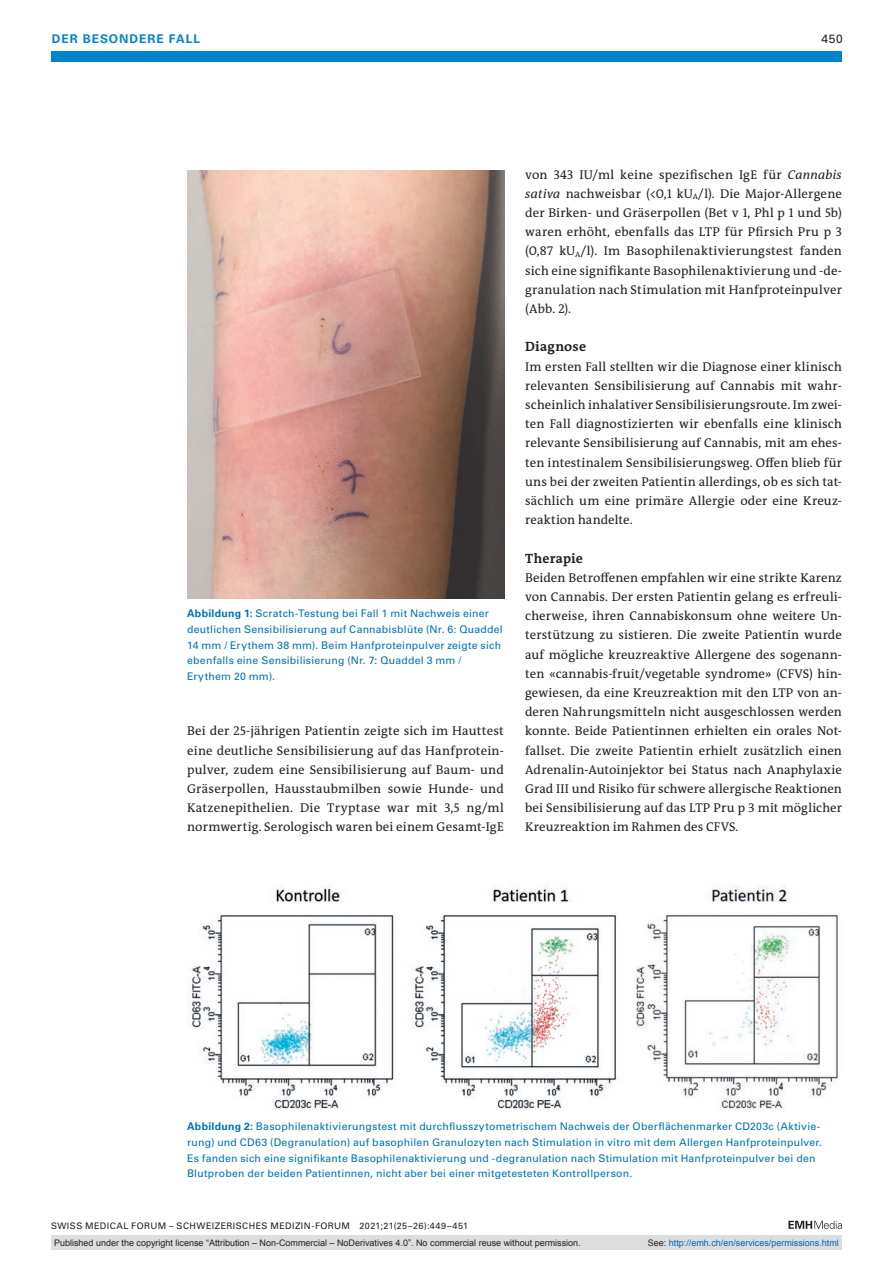
<style>
.page{position:relative;width:893px;height:1263px;background:#fff}
.page>*{position:absolute;margin:0;border:0;box-sizing:border-box;transform-origin:0 0}
.section-h2{font:700 13.5px "The Antiqua B W7";letter-spacing:.02em;color:#231f20}
.section-pn{font:12.75px/19.2px "The Antiqua B W5 Plain";letter-spacing:.015em;color:#231f20;text-align:justify}
.ressort{font:700 12px "Univers LT Std";color:#0084ca}
.ressort-2{font:12px "Univers LT Std";color:#231f20}
.fig-caption{font:10.5px/15.8px "Univers LT Std";letter-spacing:.02em;color:#0072b2}
.t1{font:9px "Arial";color:#231f20}
.fusszeile{font:9px "Univers LT Std";letter-spacing:.05em;color:#231f20}
.t2{font:9px "Arial";color:#0066b3}
.s1{font-weight:700}
.s2{font-style:italic}
.s3{color:#231f20}
</style>
<div class="page">
<div style="left:51px;top:51px;width:791px;height:11px;background:#0084ca"></div>
<svg style="left:788px;top:1221px;width:54px;height:8px"></svg>
<img style="left:187px;top:170px;width:317px;height:429px">
<img style="left:187px;top:885px;width:651px;height:225px">
<div style="left:51px;top:1235px;width:791px;height:15px;background:#dcdddf"></div>
<p class="ressort" style="left:52px;top:31px;width:10px">DER</p>
<p class="ressort" style="left:83px;top:31px;width:10px">BESONDERE</p>
<p class="ressort" style="left:169px;top:31px;width:9px">FALL</p>
<p class="ressort-2" style="left:821px;top:31px;width:23px">450</p>
<p class="fig-caption" style="left:187px;top:605px;width:317px"><span class="s1">ABBILDUNG 1:</span> Scratch-Testung bei Fall 1 mit Nachweis einer deutlichen Sensibilisierung auf Cannabisblüte (Nr. 6: Quaddel 14 mm / Erythem 38 mm). Beim Hanfproteinpulver zeigte sich ebenfalls eine Sensibilisierung (Nr. 7: Quaddel 3 mm / Erythem 20 mm).</p>
<p class="section-pn" style="left:187px;top:722px;width:318px">Bei der 25-jährigen Patientin zeigte sich im Hauttest eine deutliche Sensibilisierung auf das Hanfprotein&shy;pulver, zudem eine Sensibilisierung auf Baum- und Gräserpollen, Hausstaubmilben sowie Hunde- und Katzenepithelien. Die Tryptase war mit 3,5 ng/ml normwertig. Serologisch waren bei einem Gesamt-IgE</p>
<p class="section-pn" style="left:525px;top:165px;width:318px">von 343 IU/ml keine spezifischen IgE für <span class="s2">Cannabis sativa</span> nachweisbar (&lt;0,1 kU<sub>A</sub>/l). Die Major-Allergene der Birken- und Gräserpollen (Bet v 1, Phl p 1 und 5b) waren erhöht, ebenfalls das LTP für Pfirsich Pru p 3 (0,87 kU<sub>A</sub>/l). Im Basophilenaktivierungstest fanden sich eine signifikante Basophilenaktivierung und -de&shy;granulation nach Stimulation mit Hanfproteinpulver (Abb. 2).</p>
<p class="section-h2" style="left:525px;top:338px;width:62px">Diagnose</p>
<p class="section-pn" style="left:525px;top:357px;width:318px">Im ersten Fall stellten wir die Diagnose einer klinisch relevanten Sensibilisierung auf Cannabis mit wahr&shy;scheinlich inhalativer Sensibilisierungsroute. Im zwei&shy;ten Fall diagnostizierten wir ebenfalls eine klinisch relevante Sensibilisierung auf Cannabis, mit am ehes&shy;ten intestinalem Sensibilisierungsweg. Offen blieb für uns bei der zweiten Patientin allerdings, ob es sich tat&shy;sächlich um eine primäre Allergie oder eine Kreuz&shy;reaktion handelte.</p>
<p class="section-h2" style="left:525px;top:549px;width:59px">Therapie</p>
<p class="section-pn" style="left:525px;top:568px;width:318px">Beiden Betroffenen empfahlen wir eine strikte Karenz von Cannabis. Der ersten Patientin gelang es erfreuli&shy;cherweise, ihren Cannabiskonsum ohne weitere Un&shy;terstützung zu sistieren. Die zweite Patientin wurde auf mögliche kreuzreaktive Allergene des sogenann&shy;ten «cannabis-fruit/vegetable syndrome» (CFVS) hin&shy;gewiesen, da eine Kreuzreaktion mit den LTP von an&shy;deren Nahrungsmitteln nicht ausgeschlossen werden konnte. Beide Patientinnen erhielten ein orales Not&shy;fallset. Die zweite Patientin erhielt zusätzlich einen Adrenalin-Autoinjektor bei Status nach Anaphylaxie Grad III und Risiko für schwere allergische Reaktionen bei Sensibilisierung auf das LTP Pru p 3 mit möglicher Kreuzreaktion im Rahmen des CFVS.</p>
<p class="fig-caption" style="left:187px;top:1118px;width:637px"><span class="s1">ABBILDUNG 2:</span> Basophilenaktivierungstest mit durchflusszytometrischem Nachweis der Oberflächenmarker CD203c (Aktivie&shy;rung) und CD63 (Degranulation) auf basophilen Granulozyten nach Stimulation in vitro mit dem Allergen Hanfproteinpulver.<br>Es fanden sich eine signifikante Basophilenaktivierung und -degranulation nach Stimulation mit Hanfproteinpulver bei den Blutproben der beiden Patientinnen, nicht aber bei einer mitgetesteten Kontrollperson.</p>
<p class="fusszeile" style="left:51px;top:1220px;width:419px">SWISS MEDICAL FORUM – SCHWEIZERISCHES MEDIZIN-FORUM 2021;21(25–26):449–451</p>
<p class="t1" style="left:54px;top:1237px;width:528px">Published under the copyright license “Attribution – Non-Commercial – NoDerivatives 4.0”. No commercial reuse without permission.</p>
<p class="t2" style="left:648px;top:1237px;width:193px"><span class="s3">See:</span> http://emh.ch/en/services/permissions.html</p>
</div>
